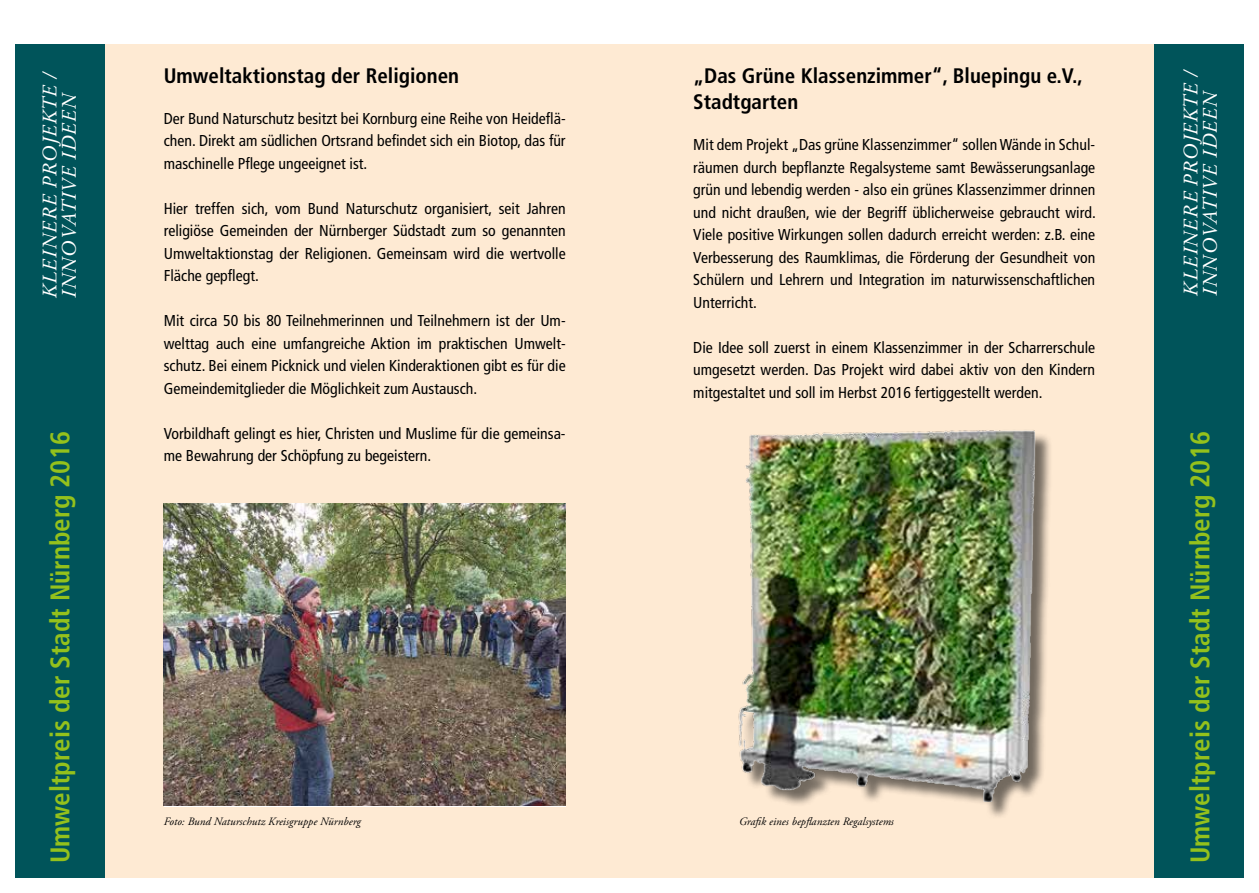
<style>
.page{position:relative;width:1259px;height:893px;background:#fff}
.page>*{position:absolute;margin:0;border:0;box-sizing:border-box;transform-origin:0 0}
.t1{font:700 condensed 27px "Frutiger LT Std";color:#94c11c}
.t2{font:700 condensed 21px/26.2px "Frutiger LT Std";color:#000}
.t3{font:italic 19.5px/19.5px "Stempel Garamond";color:#fff}
.t4{font:condensed 15.75px/22.5px "Frutiger LT Std";color:#000;text-align:justify}
.t5{font:italic 11.25px "Adobe Garamond Pro";letter-spacing:.005em;color:#000}
</style>
<div class="page">
<div style="left:92px;top:45px;width:1069px;height:833px;background:#feead3"></div>
<div style="left:15px;top:45px;width:89px;height:833px;background:#00545a"></div>
<img style="left:164px;top:504px;width:402px;height:302px">
<div style="left:742px;top:433px;width:311px;height:387px;background:#000;opacity:.55"></div>
<img style="left:738px;top:430px;width:310px;height:371px">
<div style="left:1154px;top:45px;width:90px;height:833px;background:#00545a"></div>
<p class="t3" style="left:40px;top:298px;width:229px;rotate:-90deg">KLEINERE PROJEKTE /<br>INNOVATIVE IDEEN</p>
<h1 class="t1" style="left:44px;top:863px;width:433px;rotate:-90deg">Umweltpreis der Stadt Nürnberg 2016</h1>
<h2 class="t2" style="left:164px;top:62px;width:297px">Umweltaktionstag der Religionen</h2>
<p class="t4" style="left:164px;top:107px;width:403px">Der Bund Naturschutz besitzt bei Kornburg eine Reihe von Heideflä&shy;chen. Direkt am südlichen Ortsrand befindet sich ein Biotop, das für maschinelle Pflege ungeeignet ist.</p>
<p class="t4" style="left:164px;top:197px;width:403px">Hier treffen sich, vom Bund Naturschutz organisiert, seit Jahren religiöse Gemeinden der Nürnberger Südstadt zum so genannten Umweltaktionstag der Religionen. Gemeinsam wird die wertvolle Fläche gepflegt.</p>
<p class="t4" style="left:164px;top:310px;width:403px">Mit circa 50 bis 80 Teilnehmerinnen und Teilnehmern ist der Um&shy;welttag auch eine umfangreiche Aktion im praktischen Umwelt&shy;schutz. Bei einem Picknick und vielen Kinderaktionen gibt es für die Gemeindemitglieder die Möglichkeit zum Austausch.</p>
<p class="t4" style="left:164px;top:422px;width:403px">Vorbildhaft gelingt es hier, Christen und Muslime für die gemeinsa&shy;me Bewahrung der Schöpfung zu begeistern.</p>
<h2 class="t2" style="left:693px;top:62px;width:391px">„Das Grüne Klassenzimmer“, Bluepingu e.V.,<br>Stadtgarten</h2>
<p class="t4" style="left:693px;top:133px;width:404px">Mit dem Projekt „Das grüne Klassenzimmer“ sollen Wände in Schul&shy;räumen durch bepflanzte Regalsysteme samt Bewässerungsanlage grün und lebendig werden - also ein grünes Klassenzimmer drinnen und nicht draußen, wie der Begriff üblicherweise gebraucht wird.<br>Viele positive Wirkungen sollen dadurch erreicht werden: z.B. eine Verbesserung des Raumklimas, die Förderung der Gesundheit von Schülern und Lehrern und Integration im naturwissenschaftlichen Unterricht.</p>
<p class="t4" style="left:693px;top:336px;width:403px">Die Idee soll zuerst in einem Klassenzimmer in der Scharrerschule umgesetzt werden. Das Projekt wird dabei aktiv von den Kindern mitgestaltet und soll im Herbst 2016 fertiggestellt werden.</p>
<p class="t5" style="left:164px;top:815px;width:199px">Foto: Bund Naturschutz Kreisgruppe Nürnberg</p>
<p class="t5" style="left:739px;top:815px;width:156px">Grafik eines bepflanzten Regalsystems</p>
<p class="t3" style="left:1180px;top:296px;width:229px;rotate:-90deg">KLEINERE PROJEKTE /<br>INNOVATIVE IDEEN</p>
<h1 class="t1" style="left:1184px;top:863px;width:433px;rotate:-90deg">Umweltpreis der Stadt Nürnberg 2016</h1>
</div>
